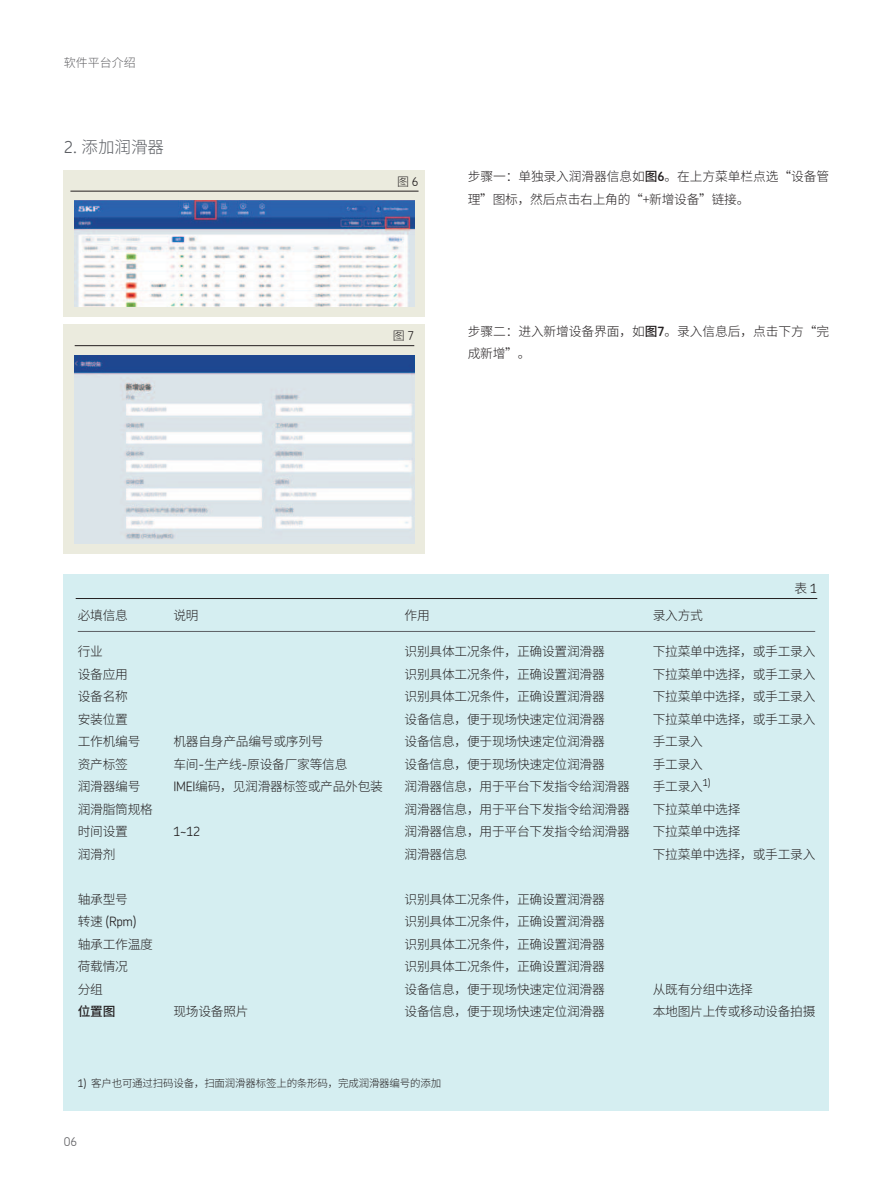
<style>
.page{position:relative;width:893px;height:1191px;background:#fff}
.page>*{position:absolute;margin:0;border:0;box-sizing:border-box;transform-origin:0 0}
.t1{font:300 16.5px "Source Han Sans CN";color:#5c5f64}
.t2{font:300 12.75px/22.5px "Source Han Sans CN";letter-spacing:-.02em;color:#231f20}
.t3{font:300 12.75px "SKF Chevin";color:#231f20}
.t4{font:500 12.75px "Source Han Sans CN";color:#231f20}
.t5{font:300 12px "Source Han Sans CN";color:#636366}
.t6{font:300 12px "Source Han Sans CN";color:#231f20}
.t7{font:300 12px "SKF Chevin";color:#636366}
.t8{font:300 10.5px "Source Han Sans CN";letter-spacing:-.02em;color:#231f20}
.s1{font-family:"SKF Chevin"}
.s2{font-weight:500}
.s3{font-family:"SKF Chevin OT";font-weight:600}
.s4{font-family:"Source Han Sans CN"}
</style>
<div class="page">
<div style="left:64px;top:170px;width:361px;height:146px;background:#ebebde"></div>
<div style="left:64px;top:324px;width:361px;height:230px;background:#ebebde"></div>
<img style="left:75px;top:355px;width:339px;height:189px">
<div style="left:64px;top:573px;width:765px;height:537px;background:#d5eef1"></div>
<hr style="left:78px;top:631px;width:737px;height:1px;background:#5c5f64">
<hr style="left:76px;top:598px;width:741px;height:1px;background:#231f20">
<img style="left:75px;top:201px;width:339px;height:105px">
<hr style="left:70px;top:191px;width:349px;height:1px;background:#231f20">
<hr style="left:75px;top:345px;width:339px;height:1px;background:#231f20">
<p class="t5" style="left:64px;top:56px;width:74px">软件平台介绍</p>
<p class="t1" style="left:64px;top:138px;width:102px"><span class="s1">2.</span> 添加润滑器</p>
<p class="t6" style="left:397px;top:175px;width:23px">图 <span class="s1">6</span></p>
<p class="t6" style="left:393px;top:330px;width:23px">图 <span class="s1">7</span></p>
<p class="t2" style="left:468px;top:165px;width:363px">步骤一：单独录入润滑器信息如<span class="s2">图</span><span class="s3">6</span>。在上方菜单栏点选“设备管理”图标，然后点击右上角的“+新增设备”链接。</p>
<p class="t2" style="left:468px;top:320px;width:363px">步骤二：进入新增设备界面，如<span class="s2">图</span><span class="s3">7</span>。录入信息后，点击下方“完成新增”。</p>
<p class="t2" style="left:78px;top:603px;width:52px">必填信息</p>
<p class="t2" style="left:78px;top:640px;width:77px">行业<br>设备应用<br>设备名称<br>安装位置<br>工作机编号资产标签<br>润滑器编号润滑脂筒规格时间设置<br>润滑剂</p>
<p class="t2" style="left:78px;top:887px;width:52px">轴承型号</p>
<p class="t3" style="left:78px;top:915px;width:60px"><span class="s4">转速</span> (Rpm)</p>
<p class="t2" style="left:78px;top:932px;width:77px">轴承工作温度荷载情况<br>分组</p>
<p class="t4" style="left:78px;top:1005px;width:39px">位置图</p>
<p class="t2" style="left:173px;top:603px;width:27px">说明</p>
<p class="t2" style="left:405px;top:603px;width:27px">作用</p>
<p class="t2" style="left:653px;top:603px;width:52px">录入方式</p>
<p class="t2" style="left:794px;top:577px;width:24px">表 <span class="s1">1</span></p>
<p class="t2" style="left:173px;top:730px;width:211px">机器自身产品编号或序列号<br>车间<span class="s1">-</span>生产线<span class="s1">-</span>原设备厂家等信息<br><span class="s1">IMEI</span>编码，见润滑器标签或产品外包装</p>
<p class="t3" style="left:173px;top:825px;width:29px">1~12</p>
<p class="t2" style="left:173px;top:1000px;width:77px">现场设备照片</p>
<p class="t2" style="left:405px;top:640px;width:227px">识别具体工况条件，正确设置润滑器<br>识别具体工况条件，正确设置润滑器<br>识别具体工况条件，正确设置润滑器<br>设备信息，便于现场快速定位润滑器<br>设备信息，便于现场快速定位润滑器<br>设备信息，便于现场快速定位润滑器<br>润滑器信息，用于平台下发指令给润滑器润滑器信息，用于平台下发指令给润滑器润滑器信息，用于平台下发指令给润滑器润滑器信息</p>
<p class="t2" style="left:405px;top:887px;width:202px;text-align:justify">识别具体工况条件，正确设置润滑器识别具体工况条件，正确设置润滑器识别具体工况条件，正确设置润滑器识别具体工况条件，正确设置润滑器设备信息，便于现场快速定位润滑器设备信息，便于现场快速定位润滑器</p>
<p class="t2" style="left:653px;top:640px;width:164px">下拉菜单中选择，或手工录入下拉菜单中选择，或手工录入下拉菜单中选择，或手工录入下拉菜单中选择，或手工录入手工录入<br>手工录入<br>手工录入<sup>1)<br></sup>下拉菜单中选择<br>下拉菜单中选择<br>下拉菜单中选择，或手工录入</p>
<p class="t2" style="left:653px;top:977px;width:164px">从既有分组中选择<br>本地图片上传或移动设备拍摄</p>
<p class="t8" style="left:78px;top:1077px;width:365px"><span class="s1">1)</span> 客户也可通过扫码设备，扫面润滑器标签上的条形码，完成润滑器编号的添加</p>
<p class="t7" style="left:64px;top:1135px;width:15px">06</p>
</div>
